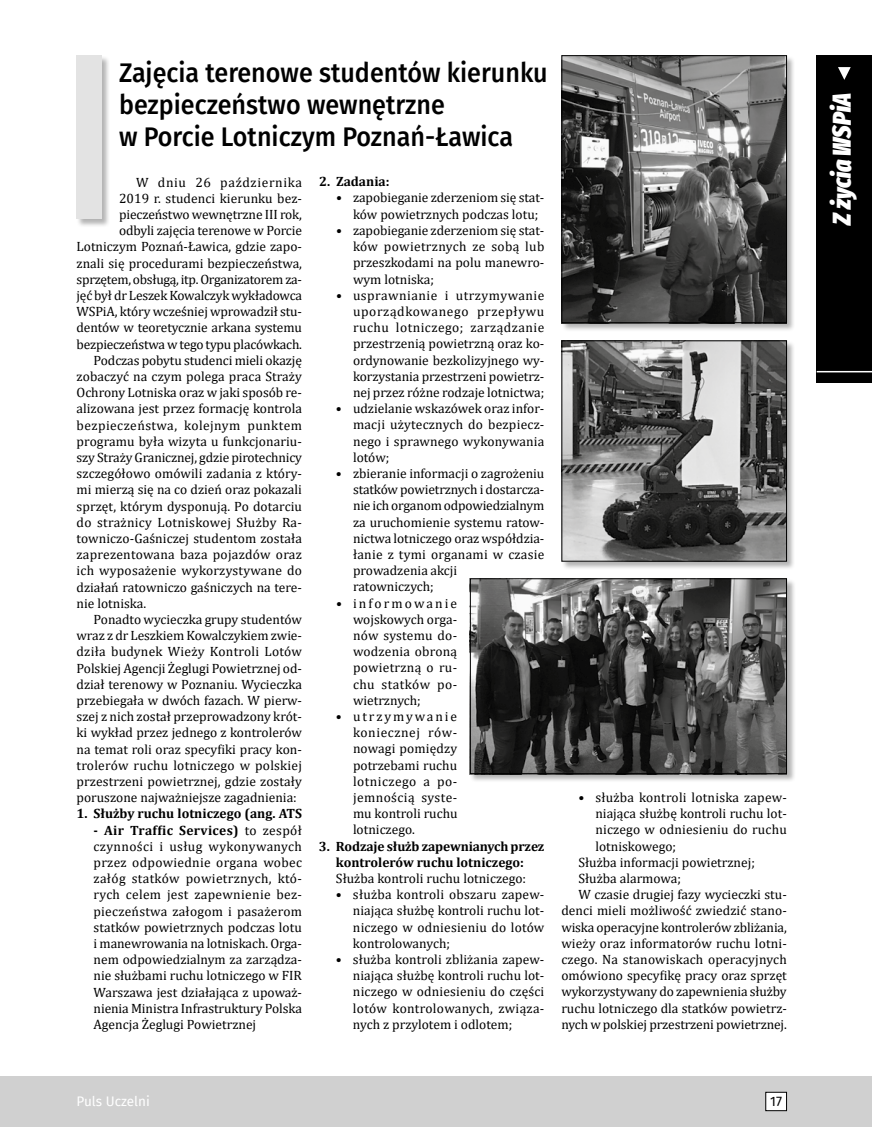
<style>
.page{position:relative;width:872px;height:1127px;background:#fff}
.page>*{position:absolute;margin:0;border:0;box-sizing:border-box;transform-origin:0 0}
.t1{font:500 27px/32.4px "Fira Sans";color:#000;scale:.93 1}
.t2{font:italic 900 extra-condensed 25.5px "Fira Sans";color:#fff}
.t3{font:13.5px/16.2px "Cambria";color:#000;text-align:justify}
.t4{font:700 13.5px/16.2px "Cambria";color:#000;text-align:center}
.t5{font:13.5px "Cambria";letter-spacing:.02em;color:#000}
.t6{font:13.5px "Cambria";letter-spacing:-.02em;color:#000}
.t7{font:13.5px "Cambria";letter-spacing:.035em;color:#000}
.t8{font:13.5px "Cambria";letter-spacing:.045em;color:#000}
.t9{font:13.5px "Fira Sans";color:#fff}
.t10{font:13.5px "Fira Sans";color:#000}
.s1{font-weight:700}
</style>
<div class="page">
<div style="left:469px;top:578px;width:327px;height:204px;background:#000;opacity:.3"></div>
<img style="left:472px;top:580px;width:313px;height:192px">
<div style="left:470px;top:578px;width:317px;height:196px;border:1px solid #000"></div>
<div style="left:561px;top:340px;width:234px;height:231px;background:#000;opacity:.3"></div>
<img style="left:563px;top:342px;width:222px;height:217px">
<div style="left:561px;top:340px;width:226px;height:221px;border:1px solid #000"></div>
<div style="left:561px;top:55px;width:234px;height:277px;background:#000;opacity:.3"></div>
<img style="left:563px;top:57px;width:222px;height:264px">
<div style="left:561px;top:55px;width:226px;height:268px;border:1px solid #000"></div>
<div style="left:76px;top:55px;width:35px;height:173px;background:#000;opacity:.3"></div>
<div style="left:77px;top:55px;width:25px;height:164px;background:#e3e3e3"></div>
<div style="left:0;top:1076px;width:872px;height:51px;background:#d0d0d0"></div>
<div style="left:816px;top:55px;width:56px;height:328px;background:#000"></div>
<svg style="left:838px;top:67px;width:12px;height:13px"></svg>
<hr style="left:816px;top:371px;width:56px;height:1px;background:#fff">
<div style="left:765px;top:1092px;width:21px;height:18px;background:#fff"></div>
<div style="left:765px;top:1092px;width:22px;height:19px;border:1px solid #000"></div>
<h1 class="t1" style="left:119px;top:55px;width:462px">Zajęcia terenowe studentów kierunku bezpieczeństwo wewnętrzne<br>w Porcie Lotniczym Poznań-Ławica</h1>
<p class="t8" style="left:136px;top:174px;width:167px">W dniu 26 października</p>
<p class="t3" style="left:119px;top:190px;width:184px">2019 r. studenci kierunku bez-</p>
<p class="t3" style="left:119px;top:206px;width:184px">pieczeństwo wewnętrzne III rok,</p>
<p class="t3" style="left:119px;top:222px;width:184px">odbyli zajęcia terenowe w Porcie</p>
<p class="t3" style="left:77px;top:239px;width:227px">Lotniczym Poznań-Ławica, gdzie zapo-</p>
<p class="t3" style="left:77px;top:255px;width:227px">znali się procedurami bezpieczeństwa,</p>
<p class="t6" style="left:77px;top:271px;width:227px">sprzętem, obsługą, itp. Organizatorem za-</p>
<p class="t3" style="left:77px;top:287px;width:227px">jęć był dr Leszek Kowalczyk wykładowca</p>
<p class="t3" style="left:77px;top:303px;width:227px">WSPiA, który wcześniej wprowadził stu-</p>
<p class="t3" style="left:77px;top:320px;width:227px">dentów w teoretycznie arkana systemu</p>
<p class="t3" style="left:77px;top:336px;width:227px">bezpieczeństwa w tego typu placówkach.</p>
<p class="t3" style="left:94px;top:352px;width:210px">Podczas pobytu studenci mieli okazję</p>
<p class="t3" style="left:77px;top:368px;width:227px">zobaczyć na czym polega praca Straży</p>
<p class="t3" style="left:77px;top:384px;width:227px">Ochrony Lotniska oraz w jaki sposób re-</p>
<p class="t3" style="left:77px;top:401px;width:227px">alizowana jest przez formację kontrola</p>
<p class="t7" style="left:77px;top:417px;width:227px">bezpieczeństwa, kolejnym punktem</p>
<p class="t3" style="left:77px;top:433px;width:227px">programu była wizyta u funkcjonariu-</p>
<p class="t3" style="left:77px;top:449px;width:227px">szy Straży Granicznej, gdzie pirotechnicy</p>
<p class="t3" style="left:77px;top:465px;width:227px">szczegółowo omówili zadania z który-</p>
<p class="t3" style="left:77px;top:482px;width:227px">mi mierzą się na co dzień oraz pokazali</p>
<p class="t3" style="left:77px;top:498px;width:227px">sprzęt, którym dysponują. Po dotarciu</p>
<p class="t5" style="left:77px;top:514px;width:227px">do strażnicy Lotniskowej Służby Ra-</p>
<p class="t3" style="left:77px;top:530px;width:227px">towniczo-Gaśniczej studentom została</p>
<p class="t5" style="left:77px;top:547px;width:227px">zaprezentowana baza pojazdów oraz</p>
<p class="t3" style="left:77px;top:563px;width:227px">ich wyposażenie wykorzystywane do</p>
<p class="t3" style="left:77px;top:579px;width:227px">działań ratowniczo gaśniczych na tere-</p>
<p class="t3" style="left:77px;top:595px;width:71px">nie lotniska.</p>
<p class="t3" style="left:94px;top:611px;width:210px">Ponadto wycieczka grupy studentów</p>
<p class="t3" style="left:77px;top:627px;width:227px">wraz z dr Leszkiem Kowalczykiem zwie-</p>
<p class="t5" style="left:77px;top:644px;width:227px">dziła budynek Wieży Kontroli Lotów</p>
<p class="t3" style="left:77px;top:660px;width:227px">Polskiej Agencji Żeglugi Powietrznej od-</p>
<p class="t3" style="left:77px;top:676px;width:227px">dział terenowy w Poznaniu. Wycieczka</p>
<p class="t3" style="left:77px;top:692px;width:227px">przebiegała w dwóch fazach. W pierw-</p>
<p class="t3" style="left:77px;top:708px;width:227px">szej z nich został przeprowadzony krót-</p>
<p class="t3" style="left:77px;top:725px;width:227px">ki wykład przez jednego z kontrolerów</p>
<p class="t3" style="left:77px;top:741px;width:227px">na temat roli oraz specyfiki pracy kon-</p>
<p class="t3" style="left:77px;top:757px;width:227px">trolerów ruchu lotniczego w polskiej</p>
<p class="t3" style="left:77px;top:773px;width:227px">przestrzeni powietrznej, gdzie zostały</p>
<p class="t3" style="left:77px;top:789px;width:222px">poruszone najważniejsze zagadnienia:</p>
<p class="t4" style="left:77px;top:805px;width:227px">1. Służby ruchu lotniczego (ang. ATS</p>
<p class="t3" style="left:94px;top:822px;width:210px"><span class="s1">- Air Traffic Services)</span> to zespół czynności i usług wykonywanych przez odpowiednie organa wobec załóg statków powietrznych, któ&shy;rych celem jest zapewnienie bez&shy;pieczeństwa załogom i pasażerom statków powietrznych podczas lotu i manewrowania na lotniskach. Orga&shy;nem odpowiedzialnym za zarządza&shy;nie służbami ruchu lotniczego w FIR Warszawa jest działająca z upoważ&shy;nienia Ministra Infrastruktury Polska Agencja Żeglugi Powietrznej</p>
<p class="t4" style="left:319px;top:173px;width:72px">2. Zadania:</p>
<p class="t3" style="left:353px;top:190px;width:193px;text-indent:-17px">• zapobieganie zderzeniom się stat&shy;ków powietrznych podczas lotu;</p>
<p class="t3" style="left:353px;top:222px;width:193px;text-indent:-17px">• zapobieganie zderzeniom się stat&shy;ków powietrznych ze sobą lub przeszkodami na polu manewro&shy;wym lotniska;</p>
<p class="t3" style="left:353px;top:287px;width:193px;text-indent:-17px">• usprawnianie i utrzymywanie uporządkowanego przepływu ruchu lotniczego; zarządzanie przestrzenią powietrzną oraz ko&shy;ordynowanie bezkolizyjnego wy&shy;korzystania przestrzeni powietrz&shy;nej przez różne rodzaje lotnictwa;</p>
<p class="t3" style="left:353px;top:400px;width:193px;text-indent:-17px">• udzielanie wskazówek oraz infor&shy;macji użytecznych do bezpiecz&shy;nego i sprawnego wykonywania lotów;</p>
<p class="t3" style="left:353px;top:465px;width:193px;text-align:left;text-indent:-17px">• zbieranie informacji o zagrożeniu statków powietrznych i dostarcza&shy;nie ich organom odpowiedzialnym za uruchomienie systemu ratow&shy;nictwa lotniczego oraz współdzia&shy;łanie z tymi organami w czasie prowadzenia akcji<br>ratowniczych;</p>
<p class="t3" style="left:353px;top:595px;width:106px;text-indent:-17px">• informowanie wojskowych orga&shy;nów systemu do&shy;wodzenia obroną powietrzną o ru&shy;chu statków po&shy;wietrznych;</p>
<p class="t3" style="left:353px;top:708px;width:106px;text-indent:-17px">• utrzymywanie koniecznej rów&shy;nowagi pomiędzy potrzebami ruchu lotniczego a po&shy;jemnością syste&shy;mu kontroli ruchu lotniczego.</p>
<p class="t4" style="left:319px;top:837px;width:227px">3. Rodzaje służb zapewnianych przez kontrolerów ruchu lotniczego:</p>
<p class="t3" style="left:336px;top:870px;width:192px">Służba kontroli ruchu lotniczego:</p>
<p class="t3" style="left:353px;top:886px;width:193px;text-indent:-17px">• służba kontroli obszaru zapew&shy;niająca służbę kontroli ruchu lot&shy;niczego w odniesieniu do lotów kontrolowanych;</p>
<p class="t3" style="left:353px;top:951px;width:193px;text-indent:-17px">• służba kontroli zbliżania zapew&shy;niająca służbę kontroli ruchu lot&shy;niczego w odniesieniu do części lotów kontrolowanych, związa&shy;nych z przylotem i odlotem;</p>
<p class="t3" style="left:578px;top:789px;width:210px">• służba kontroli lotniska zapew-</p>
<p class="t3" style="left:595px;top:805px;width:193px">niająca służbę kontroli ruchu lot-</p>
<p class="t3" style="left:595px;top:821px;width:193px">niczego w odniesieniu do ruchu</p>
<p class="t3" style="left:595px;top:838px;width:82px">lotniskowego;</p>
<p class="t3" style="left:578px;top:854px;width:178px">Służba informacji powietrznej;</p>
<p class="t3" style="left:578px;top:870px;width:104px">Służba alarmowa;</p>
<p class="t3" style="left:578px;top:886px;width:210px">W czasie drugiej fazy wycieczki stu-</p>
<p class="t3" style="left:561px;top:902px;width:227px">denci mieli możliwość zwiedzić stano-</p>
<p class="t3" style="left:561px;top:919px;width:227px">wiska operacyjne kontrolerów zbliżania,</p>
<p class="t3" style="left:561px;top:935px;width:227px">wieży oraz informatorów ruchu lotni-</p>
<p class="t3" style="left:561px;top:951px;width:227px">czego. Na stanowiskach operacyjnych</p>
<p class="t3" style="left:561px;top:967px;width:227px">omówiono specyfikę pracy oraz sprzęt</p>
<p class="t3" style="left:561px;top:983px;width:227px">wykorzystywany do zapewnienia służby</p>
<p class="t3" style="left:561px;top:1000px;width:227px">ruchu lotniczego dla statków powietrz-</p>
<p class="t3" style="left:561px;top:1016px;width:227px">nych w polskiej przestrzeni powietrznej.</p>
<p class="t9" style="left:77px;top:1090px;width:75px">Puls Uczelni</p>
<p class="t10" style="left:770px;top:1091px;width:13px">17</p>
<h2 class="t2" style="left:819px;top:179px;width:88px;rotate:-90deg">Dział ???</h2>
<h2 class="t2" style="left:819px;top:225px;width:134px;rotate:-90deg">Z życia WSPiA</h2>
</div>
